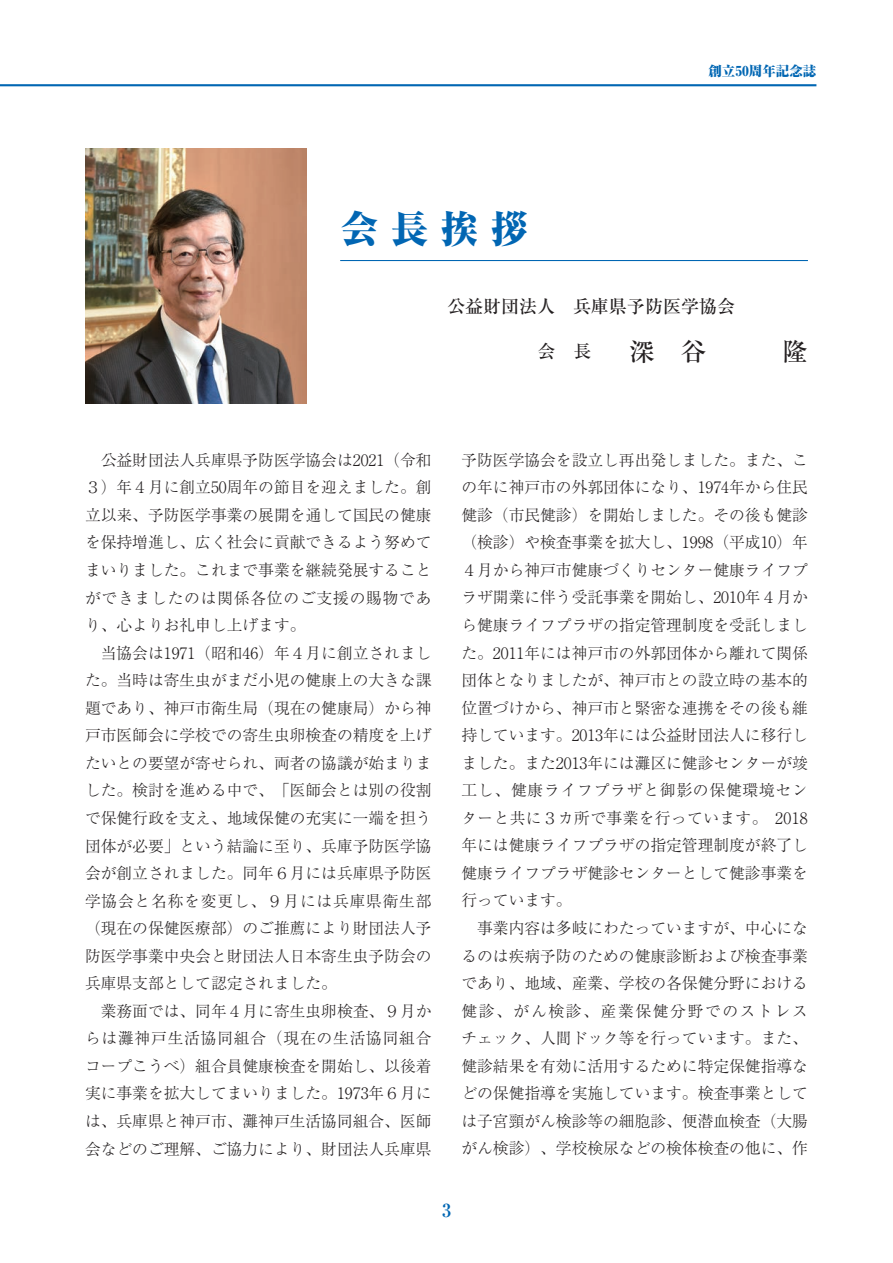
<style>
.page{position:relative;width:893px;height:1263px;background:#fff}
.page>*{position:absolute;margin:0;border:0;box-sizing:border-box;transform-origin:0 0}
.t1{font:800 expanded 37.5px "Ryumin Pro";color:#0166b3}
.t2{font:500 18px "Ryumin Pro";color:#231f20}
.t3{font:700 18px "Ryumin Pro";color:#0166b3}
.t4{font:300 15.75px/27.6px "Ryumin Pro";color:#231f20}
.t5{font:800 expanded 13.5px "Ryumin Pro";color:#0166b3}
</style>
<div class="page">
<hr style="left:0;top:84px;width:816px;height:2px;background:#0166b3">
<hr style="left:340px;top:260px;width:468px;height:1px;background:#0166b3">
<img style="left:85px;top:149px;width:221px;height:255px">
<h1 class="t1" style="left:341px;top:200px;width:189px">会 長 挨 拶</h1>
<p class="t5" style="left:708px;top:60px;width:109px">創立50周年記念誌</p>
<p class="t2" style="left:339px;top:292px;width:397px">　　　　　　公益財団法人　兵庫県予防医学協会</p>
<p class="t2" style="left:537px;top:337px;width:55px">会　長</p>
<p class="t4" style="left:85px;top:445px;width:348px">　公益財団法人兵庫県予防医学協会は2021（令和<br>３）年４月に創立50周年の節目を迎えました。創立以来、予防医学事業の展開を通して国民の健康を保持増進し、広く社会に貢献できるよう努めてまいりました。これまで事業を継続発展することができましたのは関係各位のご支援の賜物であり、心よりお礼申し上げます。<br>　当協会は1971（昭和46）年４月に創立されました。当時は寄生虫がまだ小児の健康上の大きな課題であり、神戸市衛生局（現在の健康局）から神戸市医師会に学校での寄生虫卵検査の精度を上げたいとの要望が寄せられ、両者の協議が始まりました。検討を進める中で、「医師会とは別の役割で保健行政を支え、地域保健の充実に一端を担う団体が必要」という結論に至り、兵庫予防医学協会が創立されました。同年６月には兵庫県予防医学協会と名称を変更し、９月には兵庫県衛生部（現在の保健医療部）のご推薦により財団法人予防医学事業中央会と財団法人日本寄生虫予防会の兵庫県支部として認定されました。<br>　業務面では、同年４月に寄生虫卵検査、９月からは灘神戸生活協同組合（現在の生活協同組合コープこうべ）組合員健康検査を開始し、以後着実に事業を拡大してまいりました。1973年６月には、兵庫県と神戸市、灘神戸生活協同組合、医師会などのご理解、ご協力により、財団法人兵庫県</p>
<p class="t4" style="left:461px;top:445px;width:348px">予防医学協会を設立し再出発しました。また、この年に神戸市の外郭団体になり、1974年から住民健診（市民健診）を開始しました。その後も健診（検診）や検査事業を拡大し、1998（平成10）年<br>４月から神戸市健康づくりセンター健康ライフプラザ開業に伴う受託事業を開始し、2010年４月から健康ライフプラザの指定管理制度を受託しました。2011年には神戸市の外郭団体から離れて関係団体となりましたが、神戸市との設立時の基本的位置づけから、神戸市と緊密な連携をその後も維持しています。2013年には公益財団法人に移行しました。また2013年には灘区に健診センターが竣工し、健康ライフプラザと御影の保健環境センターと共に３カ所で事業を行っています。 2018年には健康ライフプラザの指定管理制度が終了し健康ライフプラザ健診センターとして健診事業を行っています。<br>　事業内容は多岐にわたっていますが、中心になるのは疾病予防のための健康診断および検査事業であり、地域、産業、学校の各保健分野における健診、がん検診、産業保健分野でのストレスチェック、人間ドック等を行っています。また、健診結果を有効に活用するために特定保健指導などの保健指導を実施しています。検査事業としては子宮頸がん検診等の細胞診、便潜血検査（大腸がん検診）、学校検尿などの検体検査の他に、作</p>
<p class="t3" style="left:442px;top:1196px;width:10px">3</p>
</div>
